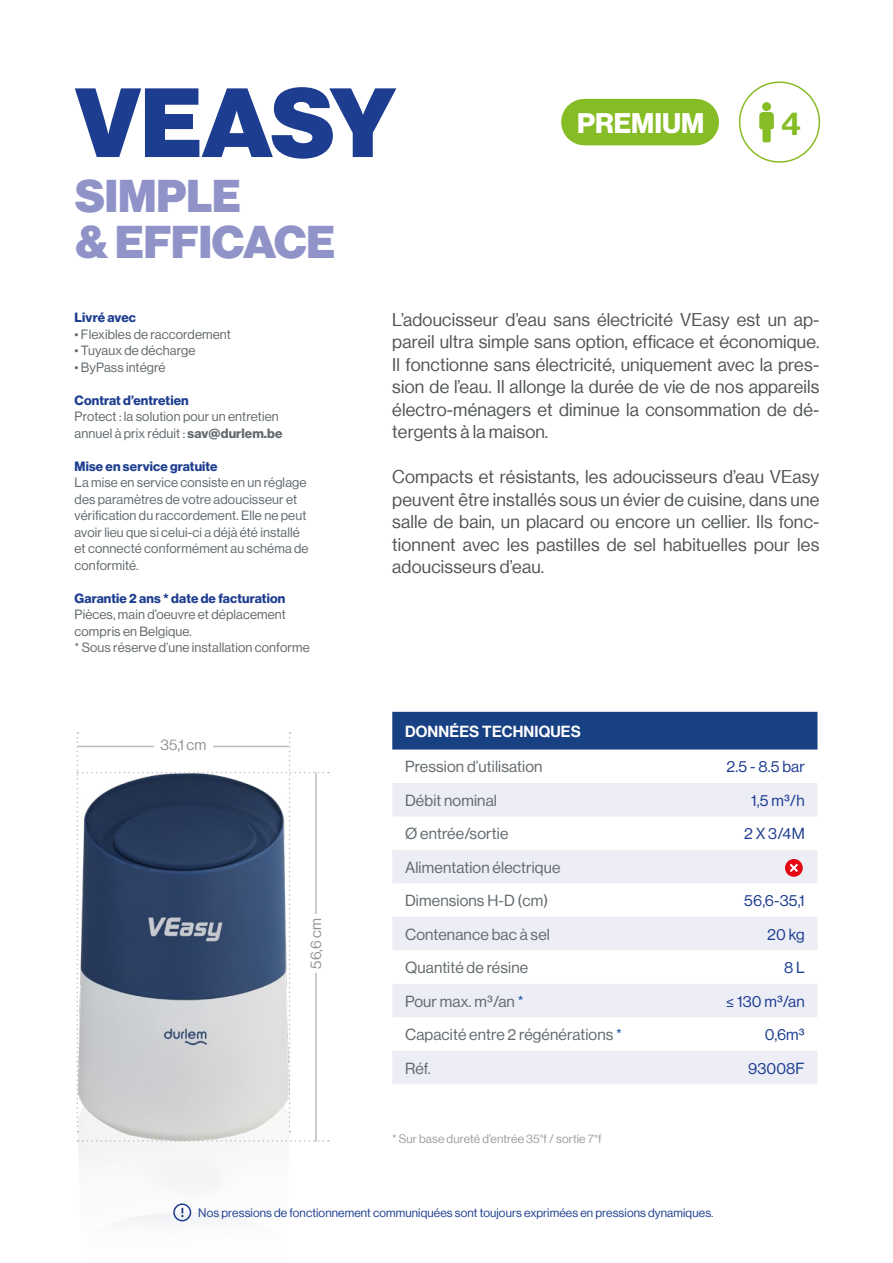
<style>
.page{position:relative;width:893px;height:1263px;background:#fff}
.page>*{position:absolute;margin:0;border:0;box-sizing:border-box;transform-origin:0 0}
.t1{font:96px "N Haas Grotesk DS Pro 95 Blk";letter-spacing:-.005em;color:#1d3d90}
.t2{font:45px/45px "N Haas Grotesk DS Pro 95 Blk";color:#9093c8}
.t3{font:30.3px "N Haas Grotesk TXW02 75 Bd";color:#86bc25}
.t4{font:27.75px "N Haas Grotesk DS Pro 75 Bd";color:#fff}
.t5{font:18px/22.5px "N Haas Grotesk DSW02 55 Rg";letter-spacing:.01em;color:#505456;text-align:justify}
.t6{font:15.75px/33.5px "N Haas Grotesk DS Pro 55 Rg";letter-spacing:.01em;color:#626a6e}
.t7{font:15.75px "N Haas Grotesk DS Pro 55 Rg";letter-spacing:.01em;color:#1d3d90}
.t8{font:15.75px "N Haas Grotesk DS Pro 65 Md";letter-spacing:.01em;color:#fff}
.t9{font:15px "N Haas Grotesk DSW02 55 Rg";letter-spacing:.005em;color:#929292}
.t10{font:13.2px/16.5px "N Haas Grotesk DS Pro 55 Rg";letter-spacing:.01em;color:#626a6e}
.t11{font:13.2px "N Haas Grotesk DS Pro 75 Bd";letter-spacing:.01em;color:#1d3d90}
.t12{font:12px "N Haas Grotesk DSW02 55 Rg";letter-spacing:.01em;color:#1d3d90}
.t13{font:12px "N Haas Grotesk DSW02 55 Rg";letter-spacing:.01em;color:#9d9d9c}
.s1{font-family:"N Haas Grotesk DS Pro 75 Bd"}
.s2{color:#194f9e}
</style>
<div class="page">
<img style="left:76px;top:733px;width:254px;height:489px">
<div style="left:392px;top:712px;width:425px;height:37px;background:#184184"></div>
<svg style="left:392px;top:783px;width:425px;height:301px;fill:#ededf6"></svg>
<svg style="left:785px;top:859px;width:18px;height:18px"></svg>
<svg style="left:787px;top:861px;width:13px;height:13px"></svg>
<div style="left:739px;top:81px;width:81px;height:82px;border:2px solid #86bc25;border-radius:50%"></div>
<svg style="left:759px;top:112px;width:15px;height:31px"></svg>
<div style="left:762px;top:102px;width:9px;height:9px;background:#86bc25;border-radius:50%"></div>
<div style="left:584px;top:99px;width:112px;height:46px;background:#86bc25"></div>
<svg style="left:77px;top:732px;width:252px;height:400px"></svg>
<svg style="left:77px;top:1140px;width:252px;height:2px"></svg>
<hr style="left:78px;top:746px;width:211px;height:1px;background:#bcbcbc">
<div style="left:154px;top:732px;width:59px;height:25px;background:#fff"></div>
<hr style="left:315px;top:772px;width:2px;height:370px;background:#bcbcbc">
<div style="left:303px;top:914px;width:24px;height:59px;background:#fff"></div>
<svg style="left:181px;top:1207px;width:3px;height:10px"></svg>
<div style="left:173px;top:1203px;width:18px;height:18px;border:2px solid #1d3d90;border-radius:50%"></div>
<h1 class="t1" style="left:75px;top:67px;width:322px">VEASY</h1>
<h2 class="t2" style="left:75px;top:175px;width:261px">SIMPLE<br>&amp; EFFICACE</h2>
<h3 class="t4" style="left:577px;top:107px;width:129px">PREMIUM</h3>
<h3 class="t3" style="left:780px;top:105px;width:21px">4</h3>
<p class="t11" style="left:75px;top:310px;width:63px">Livré avec</p>
<p class="t10" style="left:75px;top:326px;width:158px">• Flexibles de raccordement</p>
<p class="t10" style="left:75px;top:342px;width:122px">• Tuyaux de décharge</p>
<p class="t10" style="left:75px;top:359px;width:93px">• ByPass intégré</p>
<p class="t11" style="left:75px;top:392px;width:116px">Contrat d’entretien</p>
<p class="t10" style="left:75px;top:408px;width:209px">Protect : la solution pour un entretien annuel à prix réduit : <span class="s1">sav@durlem.be</span></p>
<p class="t11" style="left:75px;top:458px;width:145px">Mise en service gratuite</p>
<p class="t10" style="left:75px;top:474px;width:236px">La mise en service consiste en un réglage des paramètres de votre adoucisseur et vérification du raccordement. Elle ne peut avoir lieu que si celui-ci a déjà été installé et connecté conformément au schéma de conformité.</p>
<p class="t11" style="left:75px;top:590px;width:212px">Garantie 2 ans * date de facturation</p>
<p class="t10" style="left:75px;top:606px;width:237px">Pièces, main d’oeuvre et déplacement compris en Belgique.<br>* Sous réserve d’une installation conforme</p>
<p class="t9" style="left:161px;top:736px;width:47px">35,1 cm</p>
<p class="t9" style="left:307px;top:969px;width:52px;rotate:-90deg">56,6 cm</p>
<p class="t5" style="left:392px;top:308px;width:429px">L’adoucisseur d’eau sans électricité VEasy est un ap&shy;pareil ultra simple sans option, efficace et économique.<br>Il fonctionne sans électricité, uniquement avec la pres&shy;sion de l’eau. Il allonge la durée de vie de nos appareils électro-ménagers et diminue la consommation de dé&shy;tergents à la maison.</p>
<p class="t5" style="left:392px;top:466px;width:429px">Compacts et résistants, les adoucisseurs d’eau VEasy peuvent être installés sous un évier de cuisine, dans une salle de bain, un placard ou encore un cellier. Ils fonc&shy;tionnent avec les pastilles de sel habituelles pour les adoucisseurs d’eau.</p>
<p class="t8" style="left:405px;top:722px;width:177px">DONNÉES TECHNIQUES</p>
<p class="t6" style="left:405px;top:750px;width:139px">Pression d’utilisation</p>
<p class="t7" style="left:727px;top:758px;width:80px">2.5 - 8.5 bar</p>
<p class="t6" style="left:405px;top:784px;width:94px">Débit nominal</p>
<p class="t7" style="left:751px;top:791px;width:55px">1,5 m³/h</p>
<p class="t6" style="left:405px;top:817px;width:105px">Ø entrée/sortie</p>
<p class="t7" style="left:744px;top:825px;width:62px">2 X 3/4M</p>
<p class="t6" style="left:405px;top:851px;width:157px">Alimentation électrique<br>Dimensions H-D (cm)</p>
<p class="t7" style="left:744px;top:892px;width:62px">56,6-35,1</p>
<p class="t6" style="left:405px;top:917px;width:146px">Contenance bac à sel</p>
<p class="t7" style="left:767px;top:925px;width:39px">20 kg</p>
<p class="t6" style="left:405px;top:951px;width:125px">Quantité de résine</p>
<p class="t7" style="left:784px;top:959px;width:22px">8 L</p>
<p class="t6" style="left:405px;top:984px;width:120px">Pour max. m³/an <span class="s2">*</span></p>
<p class="t7" style="left:726px;top:992px;width:80px">≤ 130 m³/an</p>
<p class="t6" style="left:405px;top:1018px;width:219px">Capacité entre 2 régénérations <span class="s2">*</span></p>
<p class="t7" style="left:765px;top:1026px;width:41px">0,6m³</p>
<p class="t6" style="left:405px;top:1051px;width:27px">Réf.</p>
<p class="t7" style="left:748px;top:1059px;width:58px">93008F</p>
<p class="t13" style="left:392px;top:1132px;width:211px">* Sur base dureté d’entrée 35°f / sortie 7°f</p>
<p class="t12" style="left:198px;top:1206px;width:517px">Nos pressions de fonctionnement communiquées sont toujours exprimées en pressions dynamiques.</p>
</div>
